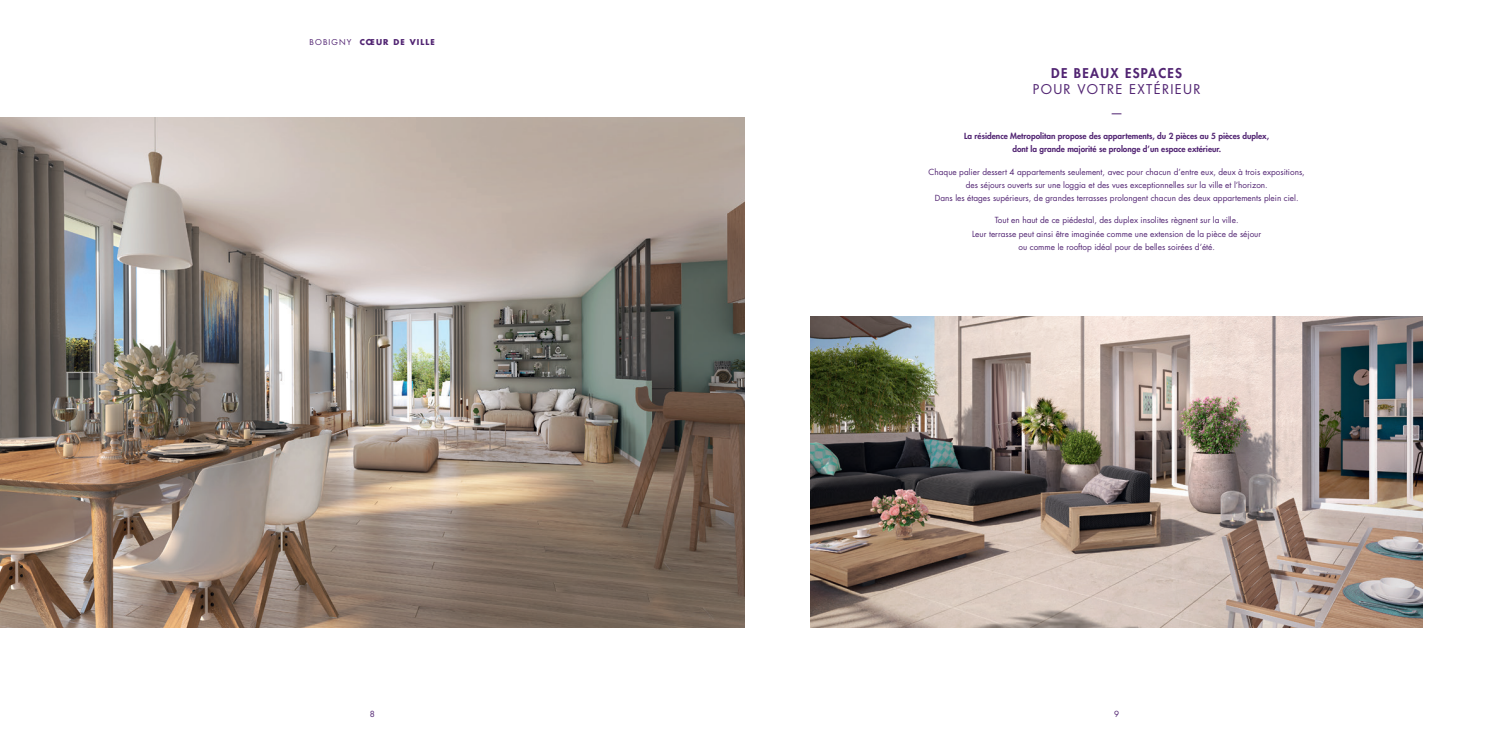
<style>
.page{position:relative;width:1489px;height:745px;background:#fff}
.page>*{position:absolute;margin:0;border:0;box-sizing:border-box;transform-origin:0 0}
.t1{font:13.12px/15.8px "Futura Std";letter-spacing:.1em;color:#512472;text-align:center}
.t2{font:8.22px/13.1px "Futura Std";color:#512472;text-align:center}
.t3{font:800 8.22px/13.1px "Futura Std";color:#512472;text-align:center}
.t4{font:700 7.88px "Futura Std";letter-spacing:.14em;color:#512472}
.s1{font-weight:400}
.s2{font-weight:800}
</style>
<div class="page">
<img style="left:744px;top:118px;width:1px;height:508px">
<img style="left:810px;top:316px;width:612px;height:310px">
<img style="left:0;top:118px;width:744px;height:508px">
<p class="t4" style="left:309px;top:36px;width:127px"><span class="s1">BOBIGNY</span> CŒUR DE VILLE</p>
<p class="t1" style="left:1032px;top:65px;width:169px"><span class="s2">DE BEAUX ESPACES<br></span>POUR VOTRE EXTÉRIEUR</p>
<p class="t1" style="left:1110px;top:104px;width:15px">—</p>
<p class="t3" style="left:964px;top:129px;width:306px">La résidence Metropolitan propose des appartements, du 2 pièces au 5 pièces duplex, dont la grande majorité se prolonge d’un espace extérieur.</p>
<p class="t2" style="left:928px;top:165px;width:378px">Chaque palier dessert 4 appartements seulement, avec pour chacun d’entre eux, deux à trois expositions, des séjours ouverts sur une loggia et des vues exceptionnelles sur la ville et l’horizon.<br>Dans les étages supérieurs, de grandes terrasses prolongent chacun des deux appartements plein ciel.</p>
<p class="t2" style="left:972px;top:214px;width:290px">Tout en haut de ce piédestal, des duplex insolites règnent sur la ville.<br>Leur terrasse peut ainsi être imaginée comme une extension de la pièce de séjour ou comme le rooftop idéal pour de belles soirées d’été.</p>
<p class="t2" style="left:370px;top:707px;width:7px">8</p>
<p class="t2" style="left:1114px;top:707px;width:7px">9</p>
</div>
